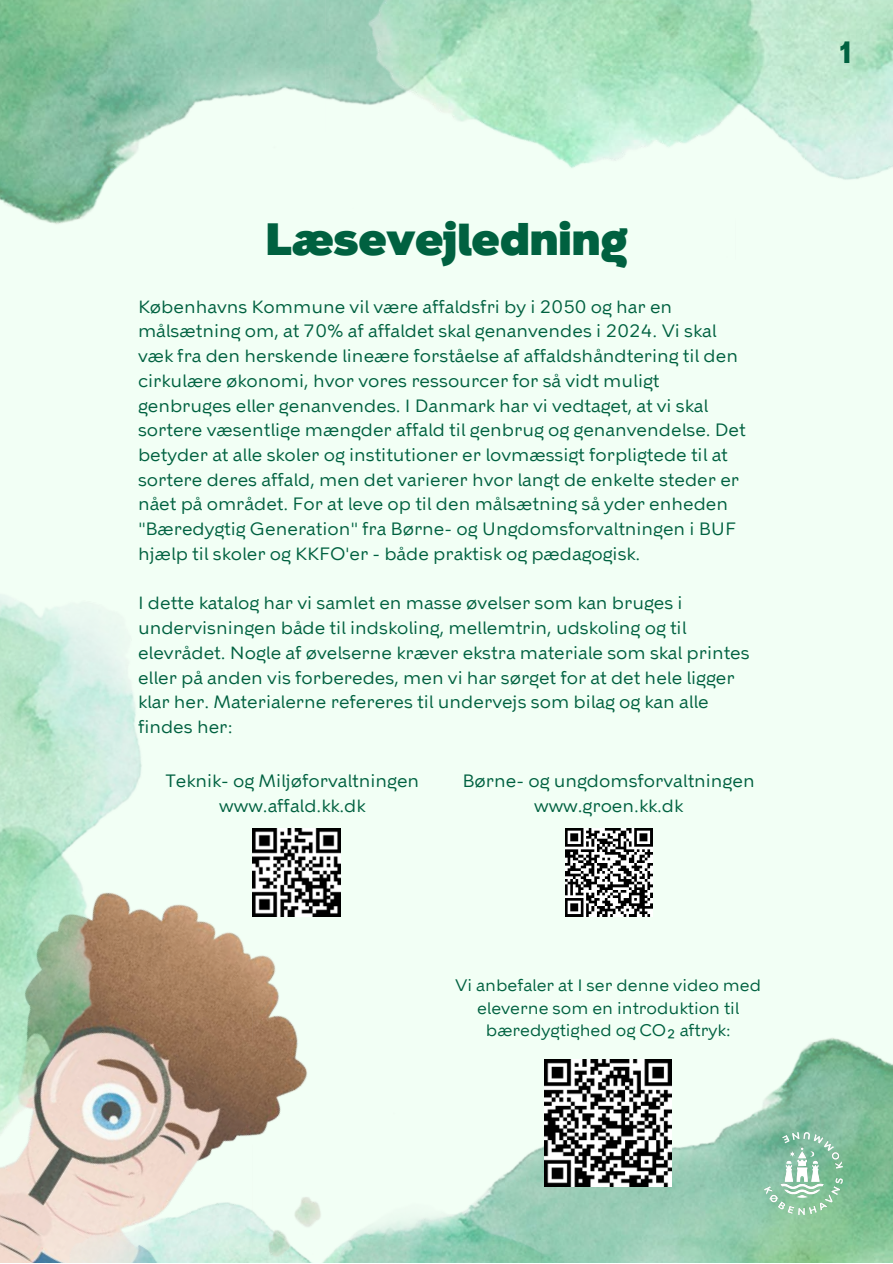
<style>
.page{position:relative;width:893px;height:1264px;background:#fff}
.page>*{position:absolute;margin:0;border:0;box-sizing:border-box;transform-origin:0 0}
.t1{font:900 45.6px "KBH";color:#006140}
.t2{font:700 30px "KBH";color:#006140}
.t3{font:18px/24.8px "KBH";color:#006140}
.t4{font:18px/24.8px "KBH2";color:#006140;text-align:center}
.t5{font:16.8px/22.5px "KBH2";color:#006140;text-align:center}
</style>
<div class="page">
<div style="left:0;top:0;width:892px;height:1262px;background:#f2fff5"></div>
<img style="left:221px;top:828px;width:120px;height:318px">
<img style="left:0;top:597px;width:221px;height:576px">
<img style="left:0;top:0;width:326px;height:224px">
<img style="left:326px;top:0;width:566px;height:180px">
<img style="left:253px;top:828px;width:87px;height:88px">
<img style="left:565px;top:828px;width:88px;height:88px">
<img style="left:0;top:1173px;width:253px;height:89px">
<img style="left:253px;top:1008px;width:639px;height:254px">
<img style="left:764px;top:1131px;width:78px;height:83px">
<img style="left:545px;top:1059px;width:127px;height:127px">
<h1 class="t1" style="left:265px;top:212px;width:364px">Læsevejledning</h1>
<p class="t3" style="left:138px;top:294px;width:609px">Københavns Kommune vil være affaldsfri by i 2050 og har en målsætning om, at 70% af affaldet skal genanvendes i 2024. Vi skal væk fra den herskende lineære forståelse af affaldshåndtering til den cirkulære økonomi, hvor vores ressourcer for så vidt muligt genbruges eller genanvendes. I Danmark har vi vedtaget, at vi skal sortere væsentlige mængder affald til genbrug og genanvendelse. Det betyder at alle skoler og institutioner er lovmæssigt forpligtede til at sortere deres affald, men det varierer hvor langt de enkelte steder er nået på området. For at leve op til den målsætning så yder enheden "Bæredygtig Generation" fra Børne- og Ungdomsforvaltningen i BUF hjælp til skoler og KKFO'er - både praktisk og pædagogisk.</p>
<p class="t3" style="left:138px;top:590px;width:613px">I dette katalog har vi samlet en masse øvelser som kan bruges i undervisningen både til indskoling, mellemtrin, udskoling og til elevrådet. Nogle af øvelserne kræver ekstra materiale som skal printes eller på anden vis forberedes, men vi har sørget for at det hele ligger klar her. Materialerne refereres til undervejs som bilag og kan alle findes her:</p>
<p class="t4" style="left:165px;top:768px;width:255px">Teknik- og Miljøforvaltningen www.affald.kk.dk</p>
<p class="t4" style="left:462px;top:768px;width:293px">Børne- og ungdomsforvaltningen www.groen.kk.dk</p>
<p class="t5" style="left:455px;top:974px;width:307px">Vi anbefaler at I ser denne video med eleverne som en introduktion til bæredygtighed og CO₂ aftryk:</p>
<h1 class="t2" style="left:839px;top:34px;width:14px">1</h1>
</div>
